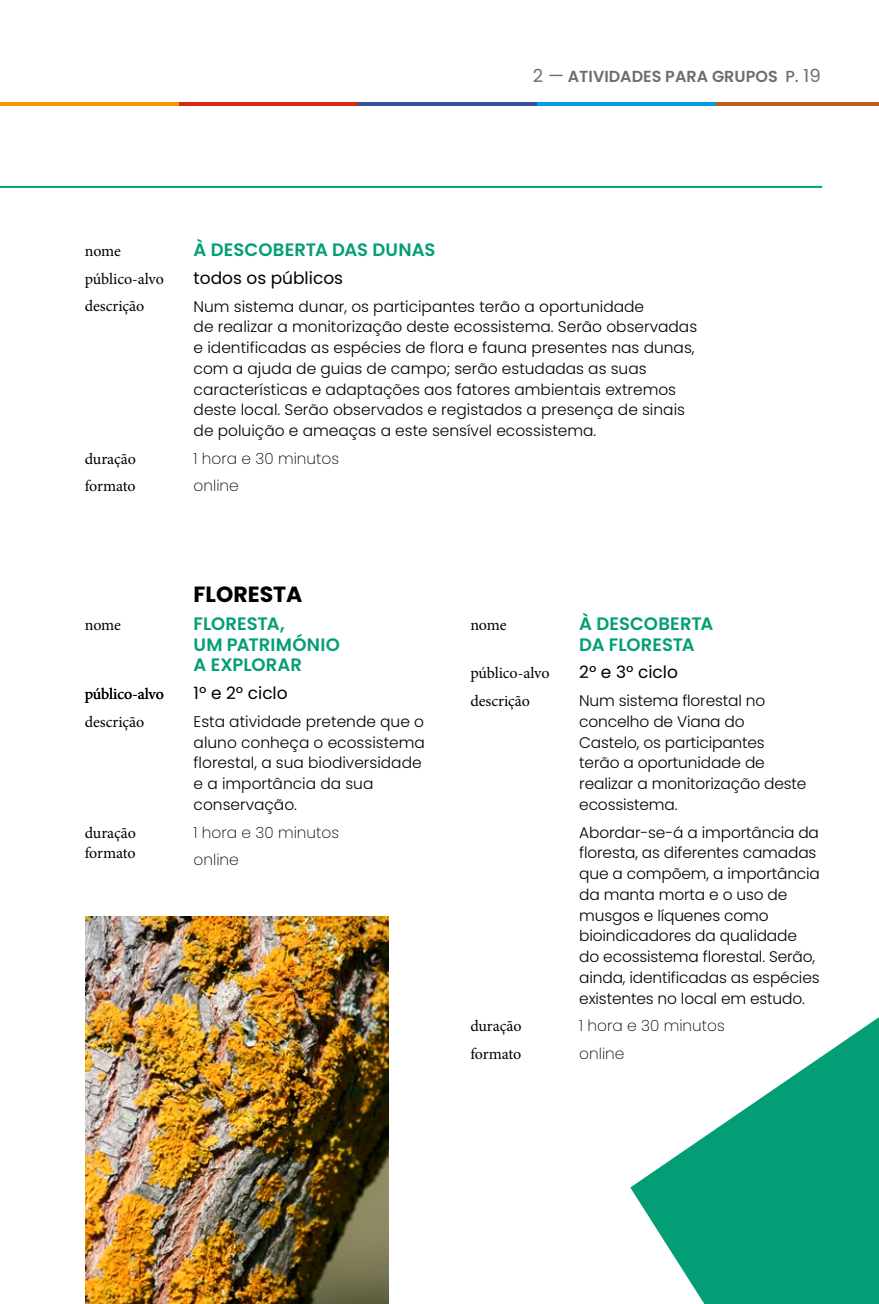
<style>
.page{position:relative;width:879px;height:1304px;background:#fff}
.page>*{position:absolute;margin:0;border:0;box-sizing:border-box;transform-origin:0 0}
.t1{font:700 22px "Poppins";color:#000}
.t2{font:600 18px/20.8px "Poppins";color:#039e76}
.t3{font:17px "Poppins";color:#000}
.t4{font:16px/27.6px "Minion Pro";letter-spacing:-.005em;color:#000}
.t5{font:600 16px "Poppins";color:#6e6e6e}
.t6{font:300 15.4px/20.8px "Poppins";color:#000}
.t7{font:200 15.4px/27.6px "Poppins";color:#000}
.s1{font-weight:400;font-size:18px}
.s2{font-weight:500}
</style>
<div class="page">
<hr style="left:0;top:103px;width:179px;height:3px;background:#f49700">
<hr style="left:179px;top:103px;width:179px;height:3px;background:#d52717">
<hr style="left:358px;top:103px;width:179px;height:3px;background:#364b9a">
<hr style="left:537px;top:103px;width:179px;height:3px;background:#009ee3">
<hr style="left:716px;top:103px;width:163px;height:3px;background:#bc5c16">
<svg style="left:630px;top:1017px;width:249px;height:287px;fill:#039e76"></svg>
<hr style="left:0;top:186px;width:822px;height:2px;background:#039e76">
<img style="left:85px;top:917px;width:303px;height:387px">
<p class="t5" style="left:533px;top:67px;width:289px"><span class="s1">2 —</span> ATIVIDADES PARA GRUPOS <span class="s2">P.</span> <span class="s1">19</span></p>
<p class="t4" style="left:85px;top:237px;width:81px">nome público-alvo descrição</p>
<p class="t4" style="left:85px;top:445px;width:53px">duração formato</p>
<p class="t2" style="left:194px;top:240px;width:243px">À DESCOBERTA DAS DUNAS</p>
<p class="t3" style="left:194px;top:268px;width:151px">todos os públicos</p>
<p class="t6" style="left:194px;top:296px;width:505px">Num sistema dunar, os participantes terão a oportunidade<br>de realizar a monitorização deste ecossistema. Serão observadas e identificadas as espécies de flora e fauna presentes nas dunas, com a ajuda de guias de campo; serão estudadas as suas características e adaptações aos fatores ambientais extremos deste local. Serão observados e registados a presença de sinais de poluição e ameaças a este sensível ecossistema.</p>
<p class="t7" style="left:194px;top:445px;width:147px">1 hora e 30 minutos online</p>
<p class="t4" style="left:85px;top:611px;width:38px">nome</p>
<p class="t4" style="left:85px;top:680px;width:81px">público-alvo descrição</p>
<p class="t4" style="left:85px;top:822px;width:53px;line-height:20.8px">duração formato</p>
<h1 class="t1" style="left:194px;top:582px;width:110px">FLORESTA</h1>
<p class="t2" style="left:194px;top:613px;width:148px">FLORESTA,<br>UM PATRIMÓNIO<br>A EXPLORAR</p>
<p class="t3" style="left:194px;top:683px;width:96px">1º e 2º ciclo</p>
<p class="t6" style="left:194px;top:711px;width:233px">Esta atividade pretende que o aluno conheça o ecossistema florestal, a sua biodiversidade e a importância da sua conservação.</p>
<p class="t7" style="left:194px;top:818px;width:147px">1 hora e 30 minutos online</p>
<p class="t4" style="left:470px;top:611px;width:38px">nome</p>
<p class="t4" style="left:470px;top:660px;width:81px">público-alvo descrição</p>
<p class="t4" style="left:470px;top:1013px;width:53px">duração formato</p>
<p class="t2" style="left:579px;top:613px;width:136px">À DESCOBERTA<br>DA FLORESTA</p>
<p class="t3" style="left:579px;top:663px;width:100px">2º e 3º ciclo</p>
<p class="t6" style="left:579px;top:690px;width:229px">Num sistema florestal no concelho de Viana do<br>Castelo, os participantes terão a oportunidade de realizar a monitorização deste ecossistema.</p>
<p class="t6" style="left:579px;top:822px;width:242px">Abordar-se-á a importância da floresta, as diferentes camadas que a compõem, a importância da manta morta e o uso de musgos e líquenes como bioindicadores da qualidade do ecossistema florestal. Serão, ainda, identificadas as espécies existentes no local em estudo.</p>
<p class="t7" style="left:579px;top:1012px;width:147px">1 hora e 30 minutos online</p>
</div>
